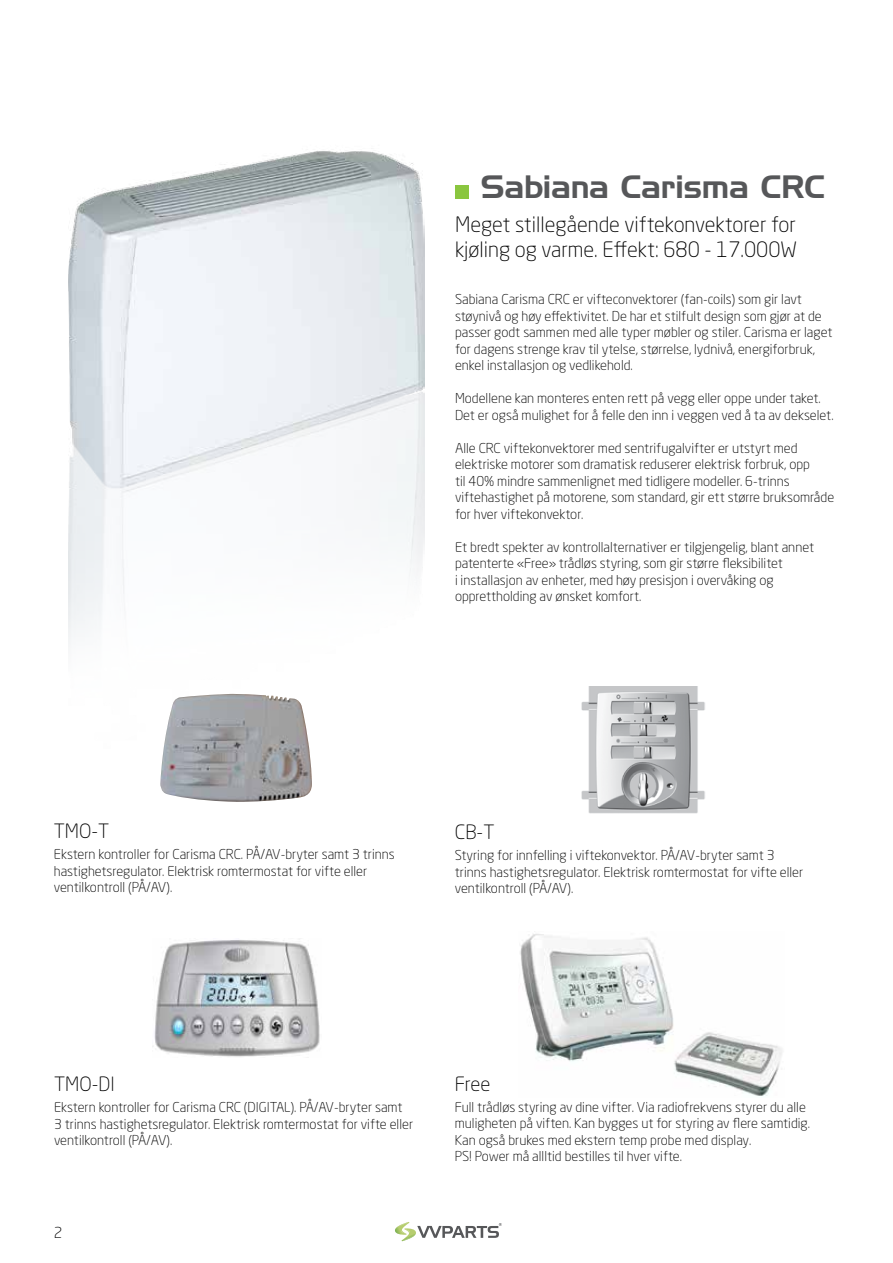
<style>
.page{position:relative;width:893px;height:1263px;background:#fff}
.page>*{position:absolute;margin:0;border:0;box-sizing:border-box;transform-origin:0 0}
.t1{font:31.5px "Handel Gothic BT";letter-spacing:-.01em;color:#565759}
.t2{font:300 21px/25.2px "Neo Sans Std";color:#000}
.t3{font:300 19.5px "Neo Sans Std";color:#000}
.t4{font:300 15px "Neo Sans Std";color:#000}
.t5{font:300 13.5px/16.5px "Neo Sans Std";color:#000}
</style>
<div class="page">
<img style="left:69px;top:151px;width:355px;height:543px">
<div style="left:455px;top:185px;width:13px;height:13px;background:#8ac63f"></div>
<img style="left:581px;top:686px;width:124px;height:128px">
<img style="left:154px;top:940px;width:166px;height:117px">
<img style="left:160px;top:694px;width:152px;height:108px">
<img style="left:520px;top:934px;width:262px;height:162px">
<svg style="left:395px;top:1222px;width:107px;height:19px"></svg>
<h1 class="t1" style="left:481px;top:168px;width:346px">Sabiana Carisma CRC</h1>
<h2 class="t2" style="left:455px;top:212px;width:344px">Meget stillegående viftekonvektorer for kjøling og varme. Effekt: 680 - 17.000W</h2>
<p class="t5" style="left:455px;top:291px;width:379px">Sabiana Carisma CRC er vifteconvektorer (fan-coils) som gir lavt støynivå og høy effektivitet. De har et stilfult design som gjør at de passer godt sammen med alle typer møbler og stiler. Carisma er laget for dagens strenge krav til ytelse, størrelse, lydnivå, energiforbruk, enkel installasjon og vedlikehold.</p>
<p class="t5" style="left:455px;top:390px;width:380px">Modellene kan monteres enten rett på vegg eller oppe under taket.<br>Det er også mulighet for å felle den inn i veggen ved å ta av dekselet.</p>
<p class="t5" style="left:455px;top:439px;width:381px">Alle CRC viftekonvektorer med sentrifugalvifter er utstyrt med elektriske motorer som dramatisk reduserer elektrisk forbruk, opp<br>til 40% mindre sammenlignet med tidligere modeller. 6-trinns viftehastighet på motorene, som standard, gir ett større bruksområde for hver viftekonvektor.</p>
<p class="t5" style="left:455px;top:538px;width:361px">Et bredt spekter av kontrollalternativer er tilgjengelig, blant annet patenterte «Free» trådløs styring, som gir større fleksibilitet<br>i installasjon av enheter, med høy presisjon i overvåking og opprettholding av ønsket komfort.</p>
<h3 class="t3" style="left:54px;top:819px;width:57px">TMO-T</h3>
<p class="t5" style="left:54px;top:846px;width:343px">Ekstern kontroller for Carisma CRC. PÅ/AV-bryter samt 3 trinns hastighetsregulator. Elektrisk romtermostat for vifte eller ventilkontroll (PÅ/AV).</p>
<h3 class="t3" style="left:455px;top:820px;width:41px">CB-T</h3>
<p class="t5" style="left:455px;top:847px;width:350px">Styring for innfelling i viftekonvektor. PÅ/AV-bryter samt 3 trinns hastighetsregulator. Elektrisk romtermostat for vifte eller ventilkontroll (PÅ/AV).</p>
<h3 class="t3" style="left:54px;top:1072px;width:62px">TMO-DI</h3>
<p class="t5" style="left:54px;top:1099px;width:361px">Ekstern kontroller for Carisma CRC (DIGITAL). PÅ/AV-bryter samt<br>3 trinns hastighetsregulator. Elektrisk romtermostat for vifte eller ventilkontroll (PÅ/AV).</p>
<p class="t4" style="left:54px;top:1223px;width:10px">2</p>
<h3 class="t3" style="left:455px;top:1072px;width:37px">Free</h3>
<p class="t5" style="left:455px;top:1098px;width:357px">Full trådløs styring av dine vifter. Via radiofrekvens styrer du alle muligheten på viften. Kan bygges ut for styring av flere samtidig.<br>Kan også brukes med ekstern temp probe med display.<br>PS! Power må allltid bestilles til hver vifte.</p>
</div>
